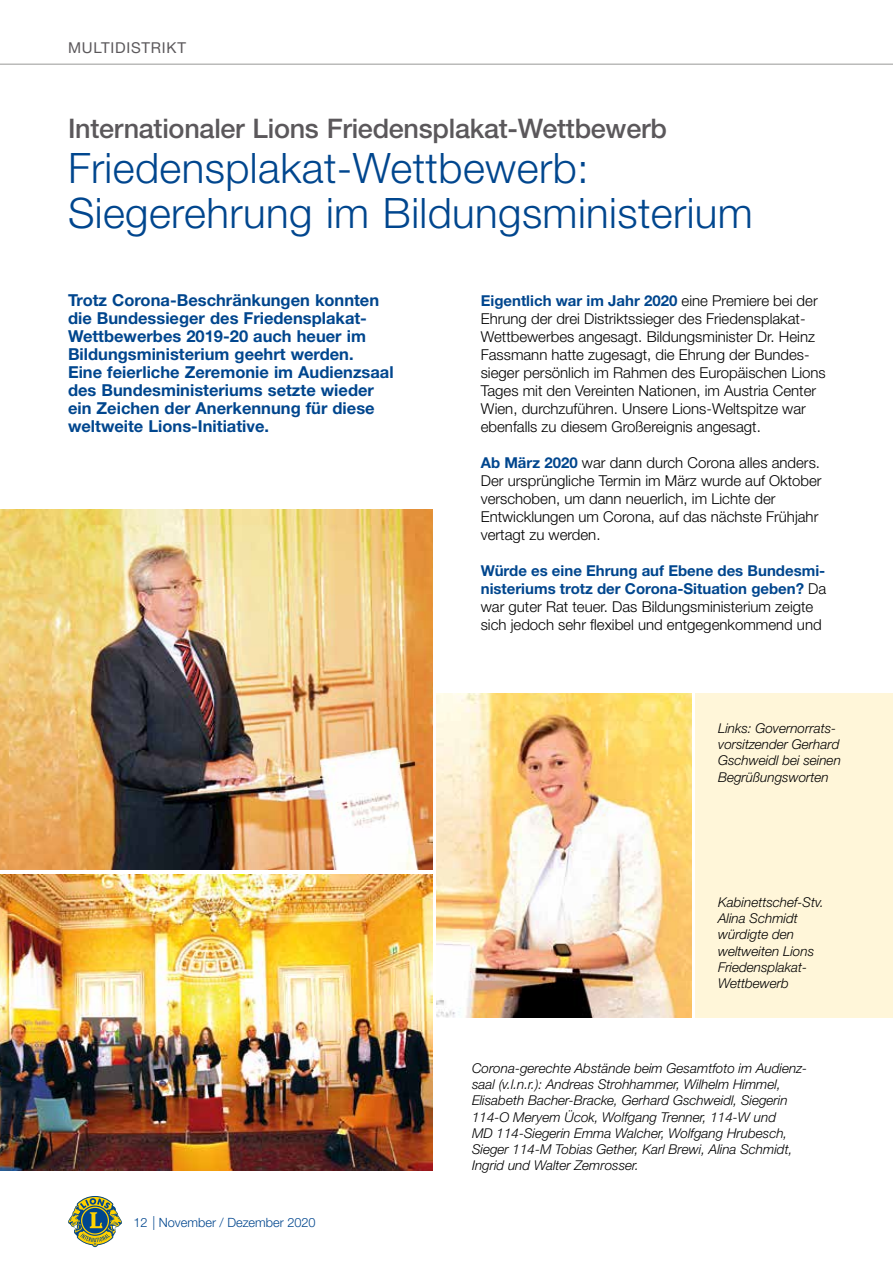
<style>
.page{position:relative;width:893px;height:1263px;background:#fff}
.page>*{position:absolute;margin:0;border:0;box-sizing:border-box;transform-origin:0 0}
.t1{font:300 42px/45px "Helvetica Neue LT Std";letter-spacing:.01em;color:#00468e}
.t2{font:500 27px "Helvetica Neue LT Std";letter-spacing:-.01em;color:#5b585b}
.t3{font:700 16.5px/18px "Helvetica Neue LT Std";color:#00468e}
.t4{font:300 15px/18px "Helvetica Neue LT Std";color:#000}
.t5{font:15px "Helvetica Neue LT Std";letter-spacing:.05em;color:#5b585b}
.t6{font:italic 300 13.5px/16.2px "Helvetica Neue LT Std";color:#000}
.t7{font:300 12.75px "Helvetica Neue LT Std";color:#00468e}
.s1{font-weight:700;color:#00468e}
.s2{font-size:13.95px}
</style>
<div class="page">
<div style="left:696px;top:693px;width:197px;height:324px;background:#fff6d9"></div>
<svg style="left:68px;top:1196px;width:54px;height:51px"></svg>
<hr style="left:0;top:64px;width:893px;height:1px;background:#9d9d9c">
<img style="left:1px;top:875px;width:431px;height:295px">
<img style="left:1px;top:510px;width:431px;height:360px">
<img style="left:437px;top:693px;width:254px;height:324px">
<hr style="left:0;top:0;width:1px;height:1263px;background:#dadada">
<p class="t5" style="left:68px;top:39px;width:119px">MULTIDISTRIKT</p>
<h2 class="t2" style="left:68px;top:113px;width:600px">Internationaler Lions Friedensplakat-Wettbewerb</h2>
<h1 class="t1" style="left:68px;top:145px;width:686px">Friedensplakat-Wettbewerb:<br>Siegerehrung im Bildungsministerium</h1>
<p class="t3" style="left:68px;top:291px;width:327px">Trotz Corona-Beschränkungen konnten die Bundessieger des Friedensplakat-Wettbewerbes 2019-20 auch heuer im Bildungsministerium geehrt werden.<br>Eine feierliche Zeremonie im Audienzsaal des Bundesministeriums setzte wieder ein Zeichen der Anerkennung für diese weltweite Lions-Initiative.</p>
<p class="t4" style="left:481px;top:291px;width:347px"><span class="s1">Eigentlich war im Jahr 2020</span> eine Premiere bei der Ehrung der drei Distriktssieger des Friedensplakat-Wettbewerbes angesagt. Bildungsminister Dr. Heinz Fassmann hatte zugesagt, die Ehrung der Bundes&shy;sieger persönlich im Rahmen des Europäischen Lions Tages mit den Vereinten Nationen, im Austria Center Wien, durchzuführen. Unsere Lions-Weltspitze war ebenfalls zu diesem Großereignis angesagt.</p>
<p class="t4" style="left:481px;top:453px;width:342px"><span class="s1">Ab März 2020</span> war dann durch Corona alles anders.<br>Der ursprüngliche Termin im März wurde auf Oktober verschoben, um dann neuerlich, im Lichte der Entwicklungen um Corona, auf das nächste Frühjahr vertagt zu werden.</p>
<p class="t4" style="left:481px;top:561px;width:347px"><span class="s1">Würde es eine Ehrung auf Ebene des Bundesmi&shy;nisteriums trotz der Corona-Situation geben?</span> Da war guter Rat teuer. Das Bildungsministerium zeigte sich jedoch sehr flexibel und entgegenkommend und</p>
<p class="t6" style="left:718px;top:720px;width:124px">Links: Governorrats&shy;vorsitzender Gerhard<br>Gschweidl bei seinen<br>Begrüßungsworten</p>
<p class="t6" style="left:718px;top:894px;width:107px">Kabinettschef-Stv.<br>Alina Schmidt würdigte den weltweiten Lions<br>Friedensplakat-<br>Wettbewerb</p>
<p class="t7" style="left:133px;top:1215px;width:184px">12 <span class="s2">|</span> November / Dezember 2020</p>
<p class="t6" style="left:472px;top:1060px;width:335px">Corona-gerechte Abstände beim Gesamtfoto im Audienz&shy;saal (v.l.n.r.): Andreas Strohhammer, Wilhelm Himmel, Elisabeth Bacher-Bracke, Gerhard Gschweidl, Siegerin 114-O Meryem Ücok, Wolfgang Trenner, 114-W und<br>MD 114-Siegerin Emma Walcher, Wolfgang Hrubesch, Sieger 114-M Tobias Gether, Karl Brewi, Alina Schmidt, Ingrid und Walter Zemrosser.</p>
</div>
